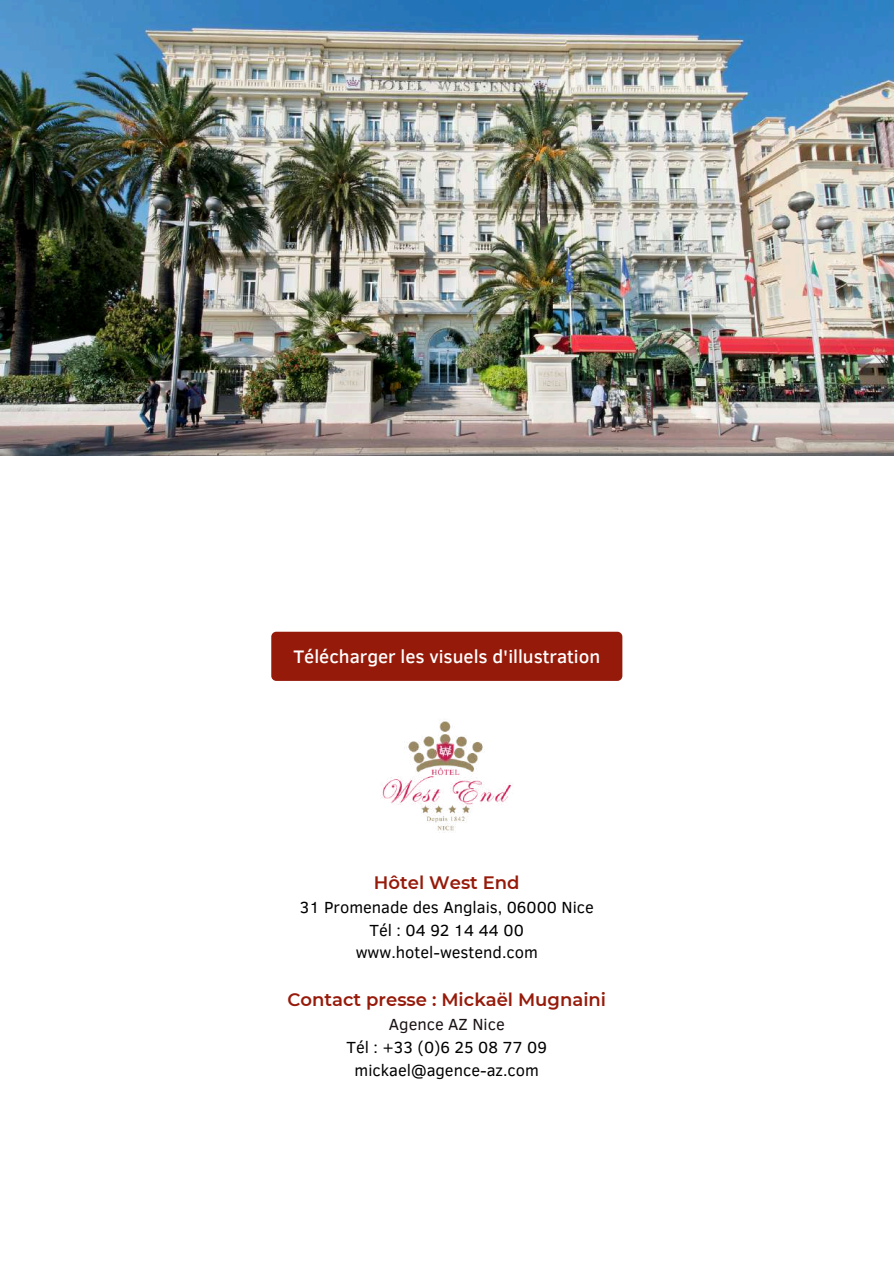
<style>
.page{position:relative;width:894px;height:1264px;background:#fff}
.page>*{position:absolute;margin:0;border:0;box-sizing:border-box;transform-origin:0 0}
.t1{font:500 18.6px "Clear Sans";color:#fff}
.t2{font:600 18px "Montserrat";color:#961a0a}
.t3{font:16.5px/22.5px "Clear Sans";color:#000;text-align:center}
.t4{font:16.5px "Clear Sans";color:#1a1213}
</style>
<div class="page">
<div style="left:271px;top:631px;width:351px;height:50px;background:#961a0a"></div>
<img style="left:382px;top:721px;width:130px;height:110px">
<img style="left:0;top:0;width:893px;height:455px">
<p class="t1" style="left:293px;top:642px;width:308px">Télécharger les visuels d'illustration</p>
<p class="t2" style="left:374px;top:871px;width:147px">Hôtel West End</p>
<p class="t3" style="left:300px;top:895px;width:295px">31 Promenade des Anglais, 06000 Nice<br>Tél : 04 92 14 44 00 www.hotel-westend.com</p>
<p class="t2" style="left:287px;top:988px;width:320px">Contact presse : Mickaël Mugnaini</p>
<p class="t4" style="left:389px;top:1012px;width:117px">Agence AZ Nice</p>
<p class="t3" style="left:346px;top:1035px;width:202px">Tél : +33 (0)6 25 08 77 09 mickael@agence-az.com</p>
</div>
